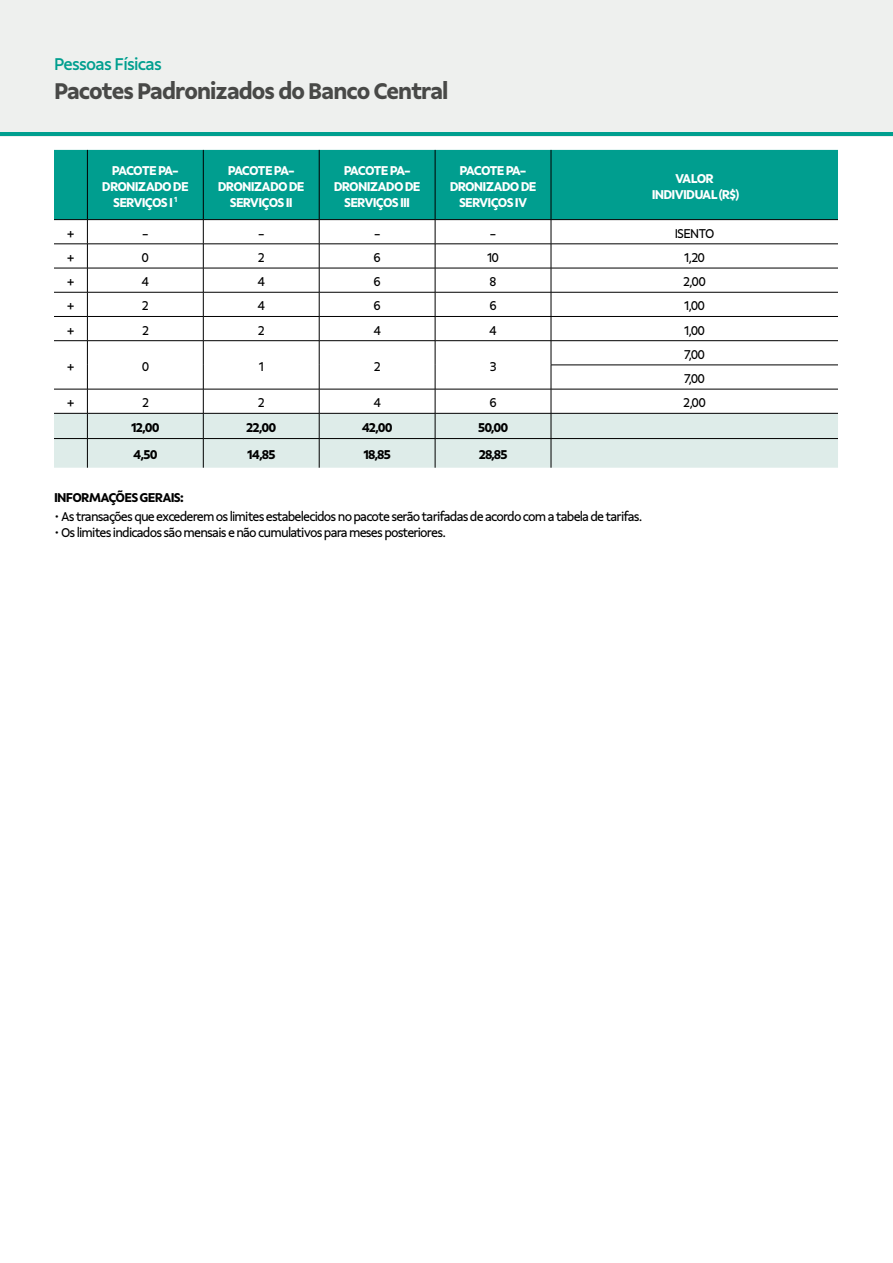
<style>
.page{position:relative;width:893px;height:1263px;background:#fff}
.page>*{position:absolute;margin:0;border:0;box-sizing:border-box;transform-origin:0 0}
.t1{font:700 24px "Sicoob Sans";letter-spacing:-.04em;color:#484947}
.t2{font:500 18px "Sicoob Sans";letter-spacing:-.04em;color:#009f8f}
.t3{font:13.5px/24.2px "Sicoob Sans";letter-spacing:-.06em;color:#000}
.t4{font:700 13.5px/16.2px "Sicoob Sans";letter-spacing:-.06em;color:#fff;text-align:center}
.t5{font:700 13.5px "Sicoob Sans";letter-spacing:-.06em;color:#000}
</style>
<div class="page">
<div style="left:0;top:0;width:893px;height:136px;background:#eef0ee"></div>
<hr style="left:0;top:133px;width:893px;height:3px;background:#009f8f">
<div style="left:54px;top:150px;width:784px;height:69px;background:#009e8f"></div>
<hr style="left:87px;top:150px;width:1px;height:69px;background:#000">
<hr style="left:203px;top:150px;width:1px;height:69px;background:#000">
<hr style="left:319px;top:150px;width:1px;height:69px;background:#000">
<hr style="left:435px;top:150px;width:1px;height:69px;background:#000">
<hr style="left:551px;top:150px;width:1px;height:69px;background:#000">
<hr style="left:54px;top:219px;width:33px;height:1px;background:#000">
<hr style="left:87px;top:219px;width:116px;height:1px;background:#000">
<hr style="left:203px;top:219px;width:116px;height:1px;background:#000">
<hr style="left:319px;top:219px;width:116px;height:1px;background:#000">
<hr style="left:435px;top:219px;width:116px;height:1px;background:#000">
<hr style="left:551px;top:219px;width:287px;height:1px;background:#000">
<svg style="left:54px;top:220px;width:784px;height:248px"></svg>
<h2 class="t2" style="left:54px;top:54px;width:110px">Pessoas Físicas</h2>
<h1 class="t1" style="left:54px;top:76px;width:396px">Pacotes Padronizados do Banco Central</h1>
<p class="t4" style="left:102px;top:162px;width:88px">PACOTE PA-<br>DRONIZADO DE<br>SERVIÇOS I <sup>1</sup></p>
<p class="t4" style="left:218px;top:162px;width:88px">PACOTE PA-<br>DRONIZADO DE<br>SERVIÇOS II</p>
<p class="t4" style="left:334px;top:162px;width:88px">PACOTE PA-<br>DRONIZADO DE<br>SERVIÇOS III</p>
<p class="t4" style="left:450px;top:162px;width:88px">PACOTE PA-<br>DRONIZADO DE<br>SERVIÇOS IV</p>
<p class="t4" style="left:652px;top:170px;width:89px">VALOR<br>INDIVIDUAL (R$)</p>
<p class="t3" style="left:67px;top:221px;width:9px">+</p>
<p class="t3" style="left:142px;top:221px;width:8px">-</p>
<p class="t3" style="left:258px;top:221px;width:8px">-</p>
<p class="t3" style="left:374px;top:221px;width:8px">-</p>
<p class="t3" style="left:490px;top:221px;width:8px">-</p>
<p class="t3" style="left:675px;top:221px;width:41px">ISENTO</p>
<p class="t3" style="left:67px;top:245px;width:9px">+</p>
<p class="t3" style="left:142px;top:245px;width:9px">0</p>
<p class="t3" style="left:258px;top:245px;width:8px">2</p>
<p class="t3" style="left:374px;top:245px;width:9px">6</p>
<p class="t3" style="left:487px;top:245px;width:13px">10</p>
<p class="t3" style="left:684px;top:245px;width:22px">1,20</p>
<p class="t3" style="left:67px;top:269px;width:9px">+</p>
<p class="t3" style="left:142px;top:269px;width:9px">4</p>
<p class="t3" style="left:257px;top:269px;width:9px">4</p>
<p class="t3" style="left:374px;top:269px;width:9px">6</p>
<p class="t3" style="left:490px;top:269px;width:8px">8</p>
<p class="t3" style="left:683px;top:269px;width:24px">2,00</p>
<p class="t3" style="left:67px;top:294px;width:9px">+</p>
<p class="t3" style="left:142px;top:294px;width:8px">2</p>
<p class="t3" style="left:257px;top:294px;width:9px">4</p>
<p class="t3" style="left:374px;top:294px;width:9px">6</p>
<p class="t3" style="left:489px;top:294px;width:9px">6</p>
<p class="t3" style="left:684px;top:294px;width:22px">1,00</p>
<p class="t3" style="left:67px;top:318px;width:9px">+</p>
<p class="t3" style="left:142px;top:318px;width:8px">2</p>
<p class="t3" style="left:258px;top:318px;width:8px">2</p>
<p class="t3" style="left:373px;top:318px;width:9px">4</p>
<p class="t3" style="left:489px;top:318px;width:9px">4</p>
<p class="t3" style="left:684px;top:318px;width:22px">1,00</p>
<p class="t3" style="left:67px;top:354px;width:9px">+</p>
<p class="t3" style="left:142px;top:354px;width:9px">0</p>
<p class="t3" style="left:259px;top:354px;width:7px">1</p>
<p class="t3" style="left:374px;top:354px;width:8px">2</p>
<p class="t3" style="left:490px;top:354px;width:8px">3</p>
<p class="t3" style="left:684px;top:342px;width:22px">7,00<br>7,00</p>
<p class="t3" style="left:67px;top:390px;width:9px">+</p>
<p class="t3" style="left:142px;top:390px;width:8px">2</p>
<p class="t3" style="left:258px;top:390px;width:8px">2</p>
<p class="t3" style="left:373px;top:390px;width:9px">4</p>
<p class="t3" style="left:489px;top:390px;width:9px">6</p>
<p class="t3" style="left:683px;top:390px;width:24px">2,00</p>
<p class="t5" style="left:131px;top:419px;width:30px">12,00</p>
<p class="t5" style="left:246px;top:419px;width:32px">22,00</p>
<p class="t5" style="left:362px;top:419px;width:33px">42,00</p>
<p class="t5" style="left:478px;top:419px;width:32px">50,00</p>
<p class="t5" style="left:133px;top:446px;width:26px">4,50</p>
<p class="t5" style="left:247px;top:446px;width:30px">14,85</p>
<p class="t5" style="left:364px;top:446px;width:29px">18,85</p>
<p class="t5" style="left:479px;top:446px;width:30px">28,85</p>
<p class="t5" style="left:54px;top:489px;width:131px">INFORMAÇÕES GERAIS:</p>
<p class="t3" style="left:54px;top:504px;width:590px">• As transações que excederem os limites estabelecidos no pacote serão tarifadas de acordo com a tabela de tarifas.</p>
<p class="t3" style="left:54px;top:521px;width:393px">• Os limites indicados são mensais e não cumulativos para meses posteriores.</p>
</div>
